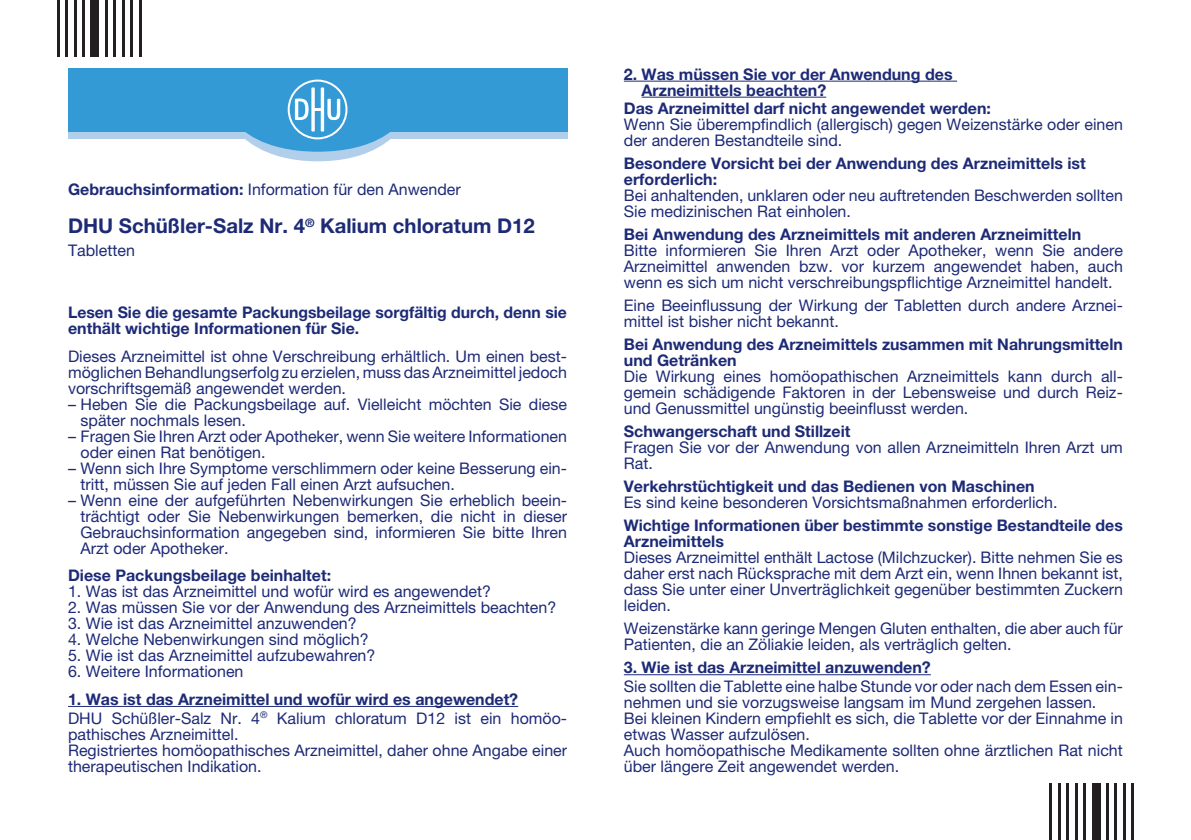
<style>
.page{position:relative;width:1191px;height:840px;background:#fff}
.page>*{position:absolute;margin:0;border:0;box-sizing:border-box;transform-origin:0 0}
.t1{font:700 20.2px "Helvetica Neue LT Pro";color:#1d2a76}
.t2{font:16px/16px "Helvetica Neue LT Pro";color:#1d2a76}
.t3{font:700 16px/16px "Helvetica Neue LT Pro";color:#1d2a76}
.s1{font-weight:700}
</style>
<div class="page">
<div style="left:68px;top:131px;width:499px;height:7px;background:#b1ceeb"></div>
<div style="left:68px;top:68px;width:499px;height:63px;background:#339ad5"></div>
<svg style="left:233px;top:79px;width:169px;height:82px"></svg>
<hr style="left:68px;top:705px;width:450px;height:1px;background:#1d2a76">
<hr style="left:624px;top:81px;width:333px;height:1px;background:#1d2a76">
<hr style="left:641px;top:97px;width:185px;height:1px;background:#1d2a76">
<hr style="left:624px;top:674px;width:307px;height:1px;background:#1d2a76">
<hr style="left:122px;top:0;width:3px;height:57px;background:#231f20">
<hr style="left:113px;top:0;width:3px;height:57px;background:#231f20">
<hr style="left:105px;top:0;width:3px;height:57px;background:#231f20">
<div style="left:91px;top:0;width:8px;height:57px;background:#231f20"></div>
<hr style="left:82px;top:0;width:3px;height:57px;background:#231f20">
<hr style="left:74px;top:0;width:3px;height:57px;background:#231f20">
<hr style="left:57px;top:0;width:3px;height:57px;background:#231f20">
<hr style="left:65px;top:0;width:3px;height:57px;background:#231f20">
<hr style="left:130px;top:0;width:3px;height:57px;background:#231f20">
<hr style="left:139px;top:0;width:3px;height:57px;background:#231f20">
<hr style="left:1066px;top:782px;width:3px;height:57px;background:#231f20">
<hr style="left:1074px;top:782px;width:3px;height:57px;background:#231f20">
<hr style="left:1083px;top:782px;width:3px;height:57px;background:#231f20">
<div style="left:1091px;top:782px;width:9px;height:57px;background:#231f20"></div>
<hr style="left:1106px;top:782px;width:2px;height:57px;background:#231f20">
<hr style="left:1114px;top:782px;width:3px;height:57px;background:#231f20">
<hr style="left:1131px;top:782px;width:3px;height:57px;background:#231f20">
<hr style="left:1123px;top:782px;width:2px;height:57px;background:#231f20">
<hr style="left:1057px;top:782px;width:3px;height:57px;background:#231f20">
<hr style="left:1049px;top:782px;width:3px;height:57px;background:#231f20">
<p class="t2" style="left:68px;top:181px;width:394px"><span class="s1">Gebrauchsinformation:</span> Information für den Anwender</p>
<p class="t1" style="left:68px;top:213px;width:468px">DHU Schüßler-Salz Nr. 4<sup>®</sup> Kalium chloratum D12</p>
<p class="t2" style="left:68px;top:242px;width:68px">Tabletten</p>
<p class="t3" style="left:68px;top:304px;width:500px">Lesen Sie die gesamte Packungsbeilage sorgfältig durch, denn sie enthält wichtige Informationen für Sie.</p>
<p class="t2" style="left:68px;top:347px;width:500px;text-align:justify">Dieses Arzneimittel ist ohne Verschreibung erhältlich. Um einen best&shy;möglichen Behandlungserfolg zu erzielen, muss das Arzneimittel jedoch vorschriftsgemäß angewendet werden.</p>
<p class="t2" style="left:80px;top:395px;width:488px;text-indent:-12px">– Heben Sie die Packungsbeilage auf. Vielleicht möchten Sie diese später nochmals lesen.</p>
<p class="t2" style="left:80px;top:427px;width:488px;text-indent:-12px">– Fragen Sie Ihren Arzt oder Apotheker, wenn Sie weitere Informationen oder einen Rat benötigen.</p>
<p class="t2" style="left:80px;top:459px;width:488px;text-indent:-12px">– Wenn sich Ihre Symptome verschlimmern oder keine Besserung ein&shy;tritt, müssen Sie auf jeden Fall einen Arzt aufsuchen.</p>
<p class="t2" style="left:80px;top:491px;width:488px;text-align:justify;text-indent:-12px">– Wenn eine der aufgeführten Nebenwirkungen Sie erheblich beein&shy;trächtigt oder Sie Nebenwirkungen bemerken, die nicht in dieser Gebrauchsinformation angegeben sind, informieren Sie bitte Ihren Arzt oder Apotheker.</p>
<p class="t3" style="left:68px;top:567px;width:265px">Diese Packungsbeilage beinhaltet:</p>
<p class="t2" style="left:68px;top:583px;width:424px">1. Was ist das Arzneimittel und wofür wird es angewendet?</p>
<p class="t2" style="left:68px;top:599px;width:490px">2. Was müssen Sie vor der Anwendung des Arzneimittels beachten?</p>
<p class="t2" style="left:68px;top:615px;width:290px">3. Wie ist das Arzneimittel anzuwenden?</p>
<p class="t2" style="left:68px;top:631px;width:302px">4. Welche Nebenwirkungen sind möglich?</p>
<p class="t2" style="left:68px;top:647px;width:309px">5. Wie ist das Arzneimittel aufzubewahren?</p>
<p class="t2" style="left:68px;top:663px;width:177px">6. Weitere Informationen</p>
<p class="t2" style="left:68px;top:689px;width:500px;line-height:18.8px"><span class="s1">1. Was ist das Arzneimittel und wofür wird es angewendet?<br></span>DHU Schüßler-Salz Nr. 4<sup>®</sup> Kalium chloratum D12 ist ein homöo-</p>
<p class="t2" style="left:68px;top:725px;width:500px">pathisches Arzneimittel.<br>Registriertes homöopathisches Arzneimittel, daher ohne Angabe einer therapeutischen Indikation.</p>
<p class="t3" style="left:641px;top:65px;width:312px;text-indent:-18px">2. Was müssen Sie vor der Anwendung des<br>Arzneimittels beachten?</p>
<p class="t3" style="left:624px;top:100px;width:369px">Das Arzneimittel darf nicht angewendet werden:</p>
<p class="t2" style="left:624px;top:116px;width:500px">Wenn Sie überempfindlich (allergisch) gegen Weizenstärke oder einen der anderen Bestandteile sind.</p>
<p class="t3" style="left:624px;top:155px;width:463px">Besondere Vorsicht bei der Anwendung des Arzneimittels ist erforderlich:</p>
<p class="t2" style="left:624px;top:187px;width:500px">Bei anhaltenden, unklaren oder neu auftretenden Beschwerden sollten<br>Sie medizinischen Rat einholen.</p>
<p class="t3" style="left:624px;top:226px;width:459px">Bei Anwendung des Arzneimittels mit anderen Arzneimitteln</p>
<p class="t2" style="left:624px;top:242px;width:500px;text-align:justify">Bitte informieren Sie Ihren Arzt oder Apotheker, wenn Sie andere Arzneimittel anwenden bzw. vor kurzem angewendet haben, auch wenn es sich um nicht verschreibungspflichtige Arzneimittel handelt.</p>
<p class="t2" style="left:624px;top:297px;width:500px">Eine Beeinflussung der Wirkung der Tabletten durch andere Arznei&shy;mittel ist bisher nicht bekannt.</p>
<p class="t3" style="left:624px;top:336px;width:500px">Bei Anwendung des Arzneimittels zusammen mit Nahrungsmitteln und Getränken</p>
<p class="t2" style="left:624px;top:368px;width:500px;text-align:justify">Die Wirkung eines homöopathischen Arzneimittels kann durch all&shy;gemein schädigende Faktoren in der Lebensweise und durch Reiz&shy;und Genussmittel ungünstig beeinflusst werden.</p>
<p class="t3" style="left:624px;top:423px;width:228px">Schwangerschaft und Stillzeit</p>
<p class="t2" style="left:624px;top:439px;width:500px">Fragen Sie vor der Anwendung von allen Arzneimitteln Ihren Arzt um<br>Rat.</p>
<p class="t3" style="left:624px;top:478px;width:412px">Verkehrstüchtigkeit und das Bedienen von Maschinen</p>
<p class="t2" style="left:624px;top:494px;width:435px">Es sind keine besonderen Vorsichtsmaßnahmen erforderlich.</p>
<p class="t3" style="left:624px;top:517px;width:500px">Wichtige Informationen über bestimmte sonstige Bestandteile des<br>Arzneimittels</p>
<p class="t2" style="left:624px;top:549px;width:500px;text-align:justify">Dieses Arzneimittel enthält Lactose (Milchzucker). Bitte nehmen Sie es daher erst nach Rücksprache mit dem Arzt ein, wenn Ihnen bekannt ist, dass Sie unter einer Unverträglichkeit gegenüber bestimmten Zuckern leiden.</p>
<p class="t2" style="left:624px;top:620px;width:500px">Weizenstärke kann geringe Mengen Gluten enthalten, die aber auch für<br>Patienten, die an Zöliakie leiden, als verträglich gelten.</p>
<p class="t3" style="left:624px;top:658px;width:308px">3. Wie ist das Arzneimittel anzuwenden?</p>
<p class="t2" style="left:624px;top:677px;width:500px">Sie sollten die Tablette eine halbe Stunde vor oder nach dem Essen ein&shy;nehmen und sie vorzugsweise langsam im Mund zergehen lassen.<br>Bei kleinen Kindern empfiehlt es sich, die Tablette vor der Einnahme in etwas Wasser aufzulösen.<br>Auch homöopathische Medikamente sollten ohne ärztlichen Rat nicht über längere Zeit angewendet werden.</p>
</div>
